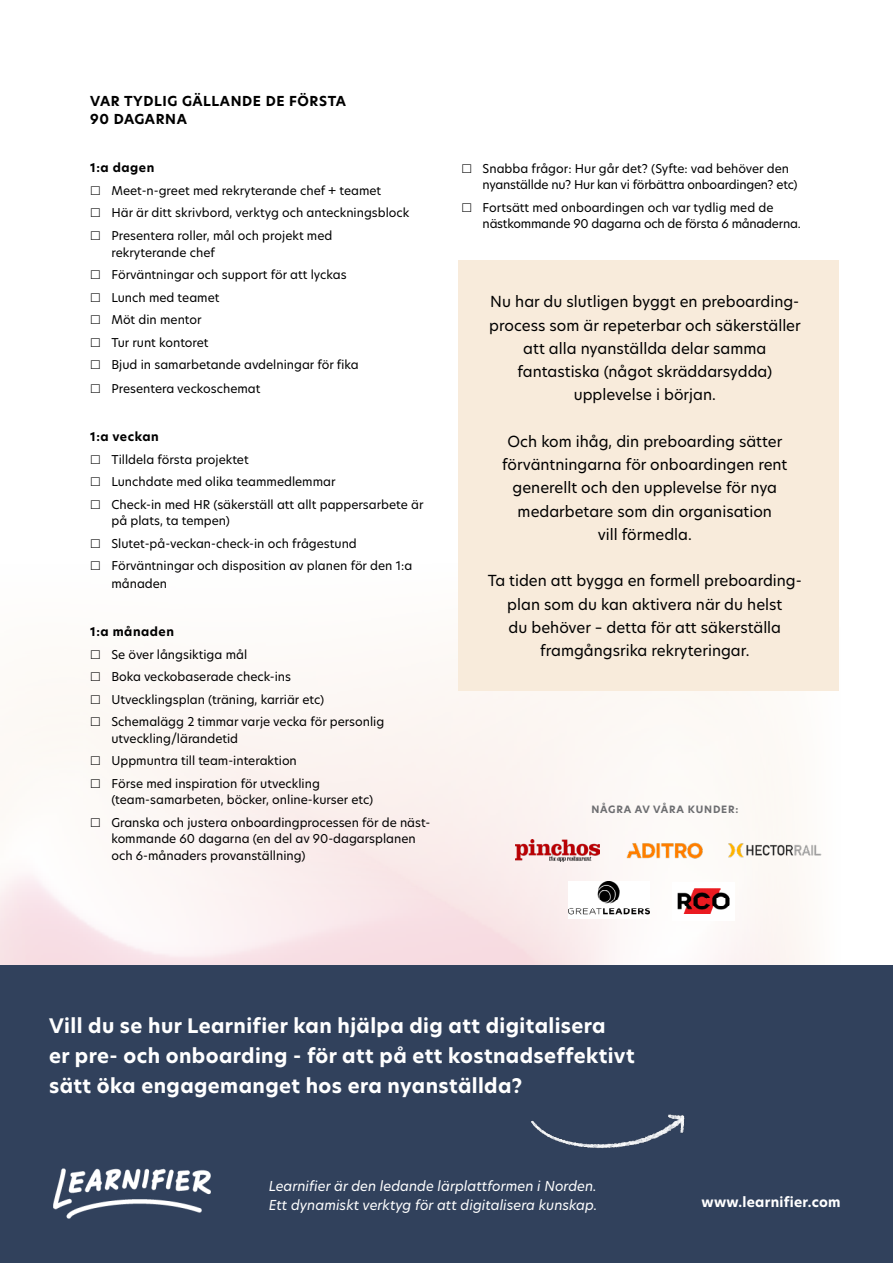
<style>
.page{position:relative;width:893px;height:1263px;background:#fff}
.page>*{position:absolute;margin:0;border:0;box-sizing:border-box;transform-origin:0 0}
.t1{font:700 19.65px/30.5px "New Hero";letter-spacing:.02em;color:#fff}
.t2{font:15px/23.2px "New Hero";color:#000;text-align:center}
.t3{font:italic 13.5px/19.8px "New Hero";color:#fff}
.t4{font:700 13.5px/18px "New Hero";letter-spacing:.045em;color:#000}
.t5{font:700 13.5px "New Hero";letter-spacing:.02em;color:#fff}
.t6{font:12px/22.5px "New Hero";color:#000}
.t7{font:12px/16.5px "New Hero";letter-spacing:-.02em;color:#000}
.t8{font:700 12px "New Hero";letter-spacing:.045em;color:#000}
.t9{font:700 9.9px "New Hero";letter-spacing:.08em;color:#6d6e71}
</style>
<div class="page">
<img style="left:0;top:671px;width:806px;height:294px">
<div style="left:0;top:965px;width:893px;height:298px;background:#31415c"></div>
<img style="left:727px;top:842px;width:95px;height:17px">
<img style="left:516px;top:840px;width:83px;height:21px">
<img style="left:568px;top:882px;width:81px;height:36px">
<img style="left:623px;top:836px;width:82px;height:28px">
<img style="left:672px;top:882px;width:62px;height:38px">
<img style="left:531px;top:1114px;width:154px;height:35px">
<div style="left:458px;top:261px;width:381px;height:430px;background:#f8ebdb"></div>
<img style="left:53px;top:1168px;width:158px;height:51px">
<svg style="left:91px;top:672px;width:9px;height:9px"></svg>
<svg style="left:91px;top:695px;width:9px;height:8px"></svg>
<svg style="left:91px;top:717px;width:9px;height:9px"></svg>
<svg style="left:91px;top:756px;width:9px;height:9px"></svg>
<svg style="left:91px;top:779px;width:9px;height:8px"></svg>
<svg style="left:91px;top:818px;width:9px;height:8px"></svg>
<p class="t4" style="left:90px;top:93px;width:257px">VAR TYDLIG GÄLLANDE DE FÖRSTA<br>90 DAGARNA</p>
<p class="t8" style="left:90px;top:160px;width:66px">1:a dagen</p>
<p class="t6" style="left:111px;top:179px;width:299px">Meet-n-greet med rekryterande chef + teamet<br>Här är ditt skrivbord, verktyg och anteckningsblock<br>Presentera roller, mål och projekt med</p>
<p class="t6" style="left:111px;top:241px;width:249px">rekryterande chef<br>Förväntningar och support för att lyckas<br>Lunch med teamet<br>Möt din mentor<br>Tur runt kontoret<br>Bjud in samarbetande avdelningar för fika</p>
<p class="t6" style="left:111px;top:377px;width:151px">Presentera veckoschemat</p>
<p class="t8" style="left:90px;top:428px;width:70px">1:a veckan</p>
<p class="t6" style="left:111px;top:448px;width:314px">Tilldela första projektet<br>Lunchdate med olika teammedlemmar<br>Check-in med HR (säkerställ att allt pappersarbete är</p>
<p class="t6" style="left:111px;top:509px;width:302px">på plats, ta tempen)<br>Slutet-på-veckan-check-in och frågestund<br>Förväntningar och disposition av planen för den 1:a</p>
<p class="t6" style="left:111px;top:572px;width:57px">månaden</p>
<p class="t8" style="left:90px;top:623px;width:85px">1:a månaden</p>
<p class="t6" style="left:111px;top:643px;width:274px">Se över långsiktiga mål<br>Boka veckobaserade check-ins Utvecklingsplan (träning, karriär etc)<br>Schemalägg 2 timmar varje vecka för personlig</p>
<p class="t6" style="left:111px;top:727px;width:210px">utveckling/lärandetid<br>Uppmuntra till team-interaktion<br>Förse med inspiration för utveckling</p>
<p class="t6" style="left:111px;top:788px;width:321px">(team-samarbeten, böcker, online-kurser etc)<br>Granska och justera onboardingprocessen för de näst-</p>
<p class="t6" style="left:111px;top:830px;width:306px;line-height:16.5px">kommande 60 dagarna (en del av 90-dagarsplanen och 6-månaders provanställning)</p>
<p class="t7" style="left:483px;top:160px;width:316px">Snabba frågor: Hur går det? (Syfte: vad behöver den nyanställde nu? Hur kan vi förbättra onboardingen? etc)</p>
<p class="t7" style="left:483px;top:199px;width:320px">Fortsätt med onboardingen och var tydlig med de nästkommande 90 dagarna och de första 6 månaderna.</p>
<p class="t2" style="left:489px;top:290px;width:313px">Nu har du slutligen byggt en preboarding&shy;process som är repeterbar och säkerställer att alla nyanställda delar samma fantastiska (något skräddarsydda) upplevelse i början.</p>
<p class="t2" style="left:502px;top:429px;width:287px">Och kom ihåg, din preboarding sätter förväntningarna för onboardingen rent generellt och den upplevelse för nya medarbetare som din organisation<br>vill förmedla.</p>
<p class="t2" style="left:488px;top:569px;width:316px">Ta tiden att bygga en formell preboarding&shy;plan som du kan aktivera när du helst<br>du behöver – detta för att säkerställa framgångsrika rekryteringar.</p>
<p class="t9" style="left:591px;top:802px;width:149px">NÅGRA AV VÅRA KUNDER:</p>
<h1 class="t1" style="left:49px;top:1010px;width:587px">Vill du se hur Learnifier kan hjälpa dig att digitalisera<br>er pre- och onboarding - för att på ett kostnadseffektivt sätt öka engagemanget hos era nyanställda?</h1>
<p class="t3" style="left:269px;top:1175px;width:330px">Learnifier är den ledande lärplattformen i Norden.<br>Ett dynamiskt verktyg för att digitalisera kunskap.</p>
<p class="t5" style="left:702px;top:1193px;width:141px">www.learnifier.com</p>
</div>
